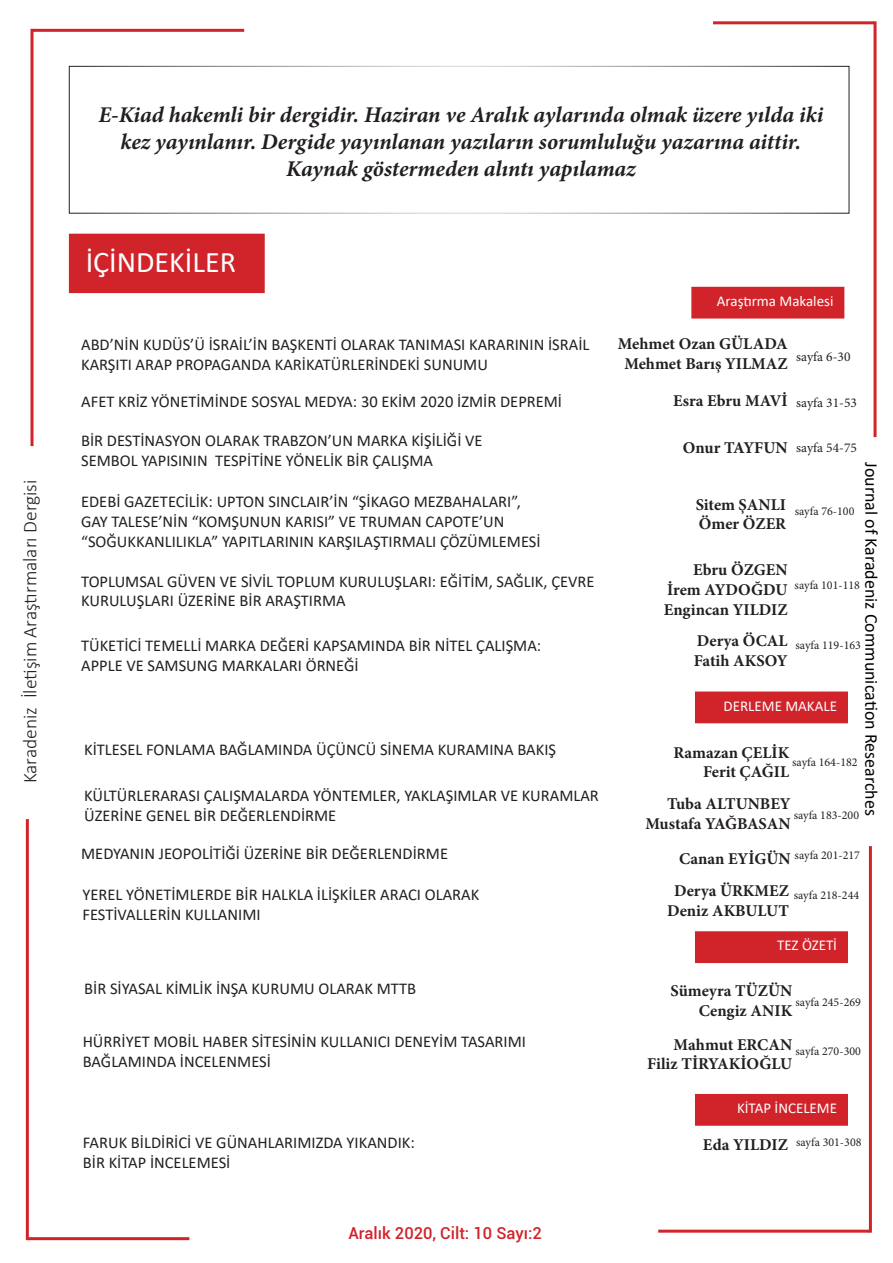
<style>
.page{position:relative;width:893px;height:1263px;background:#fff}
.page>*{position:absolute;margin:0;border:0;box-sizing:border-box;transform-origin:0 0}
.t1{font:30px "Calibri";color:#fff}
.t2{font:italic 700 22.5px/27px "Minion Pro";letter-spacing:-.005em;color:#231f20;text-align:center}
.t3{font:300 19.5px "Calibri";color:#231f20}
.t4{font:18px "Calibri";color:#000}
.t5{font:16.5px/19.8px "Calibri";color:#231f20}
.t6{font:700 16.5px "Minion Pro";color:#231f20}
.t7{font:500 16.5px "Roboto";color:#d1232a}
.t8{font:15px "Calibri";color:#fff}
.t9{font:13.5px "Minion Pro";color:#231f20}
.t10{font:12px "Minion Pro";color:#231f20}
</style>
<div class="page">
<hr style="left:33px;top:29px;width:211px;height:3px;background:#d1232a">
<hr style="left:31px;top:29px;width:3px;height:417px;background:#d1232a">
<hr style="left:26px;top:819px;width:3px;height:421px;background:#d1232a">
<hr style="left:28px;top:1237px;width:161px;height:3px;background:#d1232a">
<hr style="left:658px;top:1230px;width:212px;height:3px;background:#d1232a">
<hr style="left:869px;top:846px;width:3px;height:387px;background:#d1232a">
<hr style="left:873px;top:21px;width:3px;height:416px;background:#d1232a">
<hr style="left:713px;top:21px;width:161px;height:3px;background:#d1232a">
<div style="left:69px;top:66px;width:780px;height:148px;border:1px solid #fff"></div>
<div style="left:69px;top:234px;width:196px;height:59px;background:#d1232a"></div>
<div style="left:691px;top:287px;width:153px;height:32px;background:#d1232a;border:2px solid #d1232a"></div>
<div style="left:695px;top:691px;width:153px;height:32px;background:#d1232a;border:2px solid #d1232a"></div>
<div style="left:695px;top:931px;width:153px;height:32px;background:#d1232a;border:2px solid #d1232a"></div>
<div style="left:695px;top:1094px;width:153px;height:32px;background:#d1232a;border:2px solid #d1232a"></div>
<p class="t3" style="left:18px;top:783px;width:305px;rotate:-90deg">Karadeniz İletişim Araştırmaları Dergisi</p>
<p class="t2" style="left:98px;top:101px;width:726px">E-Kiad hakemli bir dergidir. Haziran ve Aralık aylarında olmak üzere yılda iki</p>
<p class="t2" style="left:121px;top:128px;width:682px">kez yayınlanır. Dergide yayınlanan yazıların sorumluluğu yazarına aittir.<br>Kaynak göstermeden alıntı yapılamaz</p>
<p class="t1" style="left:86px;top:241px;width:152px">İÇİNDEKİLER</p>
<p class="t8" style="left:717px;top:290px;width:118px">Araştırma Makalesi</p>
<p class="t5" style="left:81px;top:334px;width:510px">ABD’NİN KUDÜS’Ü İSRAİL’İN BAŞKENTİ OLARAK TANIMASI KARARININ İSRAİL<br>KARŞITI ARAP PROPAGANDA KARİKATÜRLERİNDEKİ SUNUMU</p>
<p class="t6" style="left:618px;top:333px;width:171px">Mehmet Ozan GÜLADA</p>
<p class="t9" style="left:796px;top:348px;width:56px">sayfa 6-30</p>
<p class="t9" style="left:796px;top:393px;width:62px">sayfa 31-53</p>
<p class="t9" style="left:796px;top:439px;width:62px">sayfa 54-75</p>
<p class="t6" style="left:624px;top:352px;width:165px">Mehmet Barış YILMAZ</p>
<p class="t5" style="left:81px;top:391px;width:482px">AFET KRİZ YÖNETİMİNDE SOSYAL MEDYA: 30 EKİM 2020 İZMİR DEPREMİ</p>
<p class="t6" style="left:673px;top:389px;width:116px">Esra Ebru MAVİ</p>
<p class="t5" style="left:81px;top:430px;width:403px">BİR DESTİNASYON OLARAK TRABZON’UN MARKA KİŞİLİĞİ VE</p>
<p class="t5" style="left:81px;top:450px;width:353px">SEMBOL YAPISININ TESPİTİNE YÖNELİK BİR ÇALIŞMA</p>
<p class="t6" style="left:683px;top:436px;width:106px">Onur TAYFUN</p>
<p class="t4" style="left:884px;top:462px;width:355px;rotate:90deg">Journal of Karadeniz Communication Researches</p>
<p class="t5" style="left:81px;top:491px;width:461px">EDEBİ GAZETECİLİK: UPTON SINCLAIR’İN “ŞİKAGO MEZBAHALARI”,<br>GAY TALESE’NİN “KOMŞUNUN KARISI” VE TRUMAN CAPOTE’UN “SOĞUKKANLILIKLA” YAPITLARININ KARŞILAŞTIRMALI ÇÖZÜMLEMESİ</p>
<p class="t6" style="left:696px;top:493px;width:92px">Sitem ŞANLI</p>
<p class="t10" style="left:795px;top:503px;width:61px">sayfa 76-100</p>
<p class="t6" style="left:699px;top:512px;width:89px">Ömer ÖZER</p>
<p class="t6" style="left:693px;top:558px;width:96px">Ebru ÖZGEN</p>
<p class="t6" style="left:667px;top:578px;width:122px">İrem AYDOĞDU</p>
<p class="t6" style="left:664px;top:598px;width:125px">Engincan YILDIZ</p>
<p class="t5" style="left:81px;top:571px;width:515px">TOPLUMSAL GÜVEN VE SİVİL TOPLUM KURULUŞLARI: EĞİTİM, SAĞLIK, ÇEVRE<br>KURULUŞLARI ÜZERİNE BİR ARAŞTIRMA</p>
<p class="t10" style="left:795px;top:577px;width:67px">sayfa 101-118</p>
<p class="t6" style="left:697px;top:629px;width:92px">Derya ÖCAL</p>
<p class="t6" style="left:694px;top:649px;width:95px">Fatih AKSOY</p>
<p class="t5" style="left:81px;top:636px;width:462px">TÜKETİCİ TEMELLİ MARKA DEĞERİ KAPSAMINDA BİR NİTEL ÇALIŞMA:</p>
<p class="t5" style="left:81px;top:655px;width:279px">APPLE VE SAMSUNG MARKALARI ÖRNEĞİ</p>
<p class="t10" style="left:795px;top:637px;width:67px">sayfa 119-163</p>
<p class="t8" style="left:724px;top:695px;width:115px">DERLEME MAKALE</p>
<p class="t5" style="left:84px;top:739px;width:473px">KİTLESEL FONLAMA BAĞLAMINDA ÜÇÜNCÜ SİNEMA KURAMINA BAKIŞ</p>
<p class="t6" style="left:673px;top:741px;width:117px">Ramazan ÇELİK</p>
<p class="t6" style="left:703px;top:760px;width:88px">Ferit ÇAĞIL</p>
<p class="t5" style="left:84px;top:785px;width:516px">KÜLTÜRLERARASI ÇALIŞMALARDA YÖNTEMLER, YAKLAŞIMLAR VE KURAMLAR<br>ÜZERİNE GENEL BİR DEĞERLENDİRME</p>
<p class="t6" style="left:667px;top:792px;width:125px">Tuba ALTUNBEY</p>
<p class="t10" style="left:792px;top:754px;width:67px">sayfa 164-182</p>
<p class="t10" style="left:794px;top:807px;width:67px">sayfa 183-200</p>
<p class="t10" style="left:795px;top:847px;width:67px">sayfa 201-217</p>
<p class="t10" style="left:794px;top:888px;width:67px">sayfa 218-244</p>
<p class="t6" style="left:645px;top:812px;width:147px">Mustafa YAĞBASAN</p>
<p class="t5" style="left:81px;top:843px;width:368px">MEDYANIN JEOPOLİTİĞİ ÜZERİNE BİR DEĞERLENDİRME</p>
<p class="t6" style="left:679px;top:847px;width:113px">Canan EYİGÜN</p>
<p class="t5" style="left:82px;top:884px;width:398px">YEREL YÖNETİMLERDE BİR HALKLA İLİŞKİLER ARACI OLARAK</p>
<p class="t5" style="left:82px;top:904px;width:180px">FESTİVALLERİN KULLANIMI</p>
<p class="t6" style="left:674px;top:879px;width:116px">Derya ÜRKMEZ</p>
<p class="t6" style="left:667px;top:899px;width:123px">Deniz AKBULUT</p>
<p class="t8" style="left:777px;top:935px;width:62px">TEZ ÖZETİ</p>
<p class="t5" style="left:84px;top:978px;width:333px">BİR SİYASAL KİMLİK İNŞA KURUMU OLARAK MTTB</p>
<p class="t6" style="left:671px;top:979px;width:123px">Sümeyra TÜZÜN</p>
<p class="t6" style="left:699px;top:999px;width:95px">Cengiz ANIK</p>
<p class="t5" style="left:83px;top:1031px;width:445px">HÜRRİYET MOBİL HABER SİTESİNİN KULLANICI DENEYİM TASARIMI</p>
<p class="t5" style="left:83px;top:1051px;width:190px">BAĞLAMINDA İNCELENMESİ</p>
<p class="t10" style="left:795px;top:994px;width:67px">sayfa 245-269</p>
<p class="t10" style="left:795px;top:1043px;width:67px">sayfa 270-300</p>
<p class="t6" style="left:674px;top:1033px;width:120px">Mahmut ERCAN</p>
<p class="t6" style="left:647px;top:1052px;width:147px">Filiz TİRYAKİOĞLU</p>
<p class="t5" style="left:83px;top:1132px;width:333px">FARUK BİLDİRİCİ VE GÜNAHLARIMIZDA YIKANDIK:</p>
<p class="t5" style="left:83px;top:1152px;width:149px">BİR KİTAP İNCELEMESİ</p>
<p class="t7" style="left:348px;top:1221px;width:195px">Aralık 2020, Cilt: 10 Sayı:2</p>
<p class="t8" style="left:737px;top:1097px;width:102px">KİTAP İNCELEME</p>
<p class="t6" style="left:703px;top:1133px;width:87px">Eda YILDIZ</p>
<p class="t10" style="left:796px;top:1134px;width:67px">sayfa 301-308</p>
</div>
